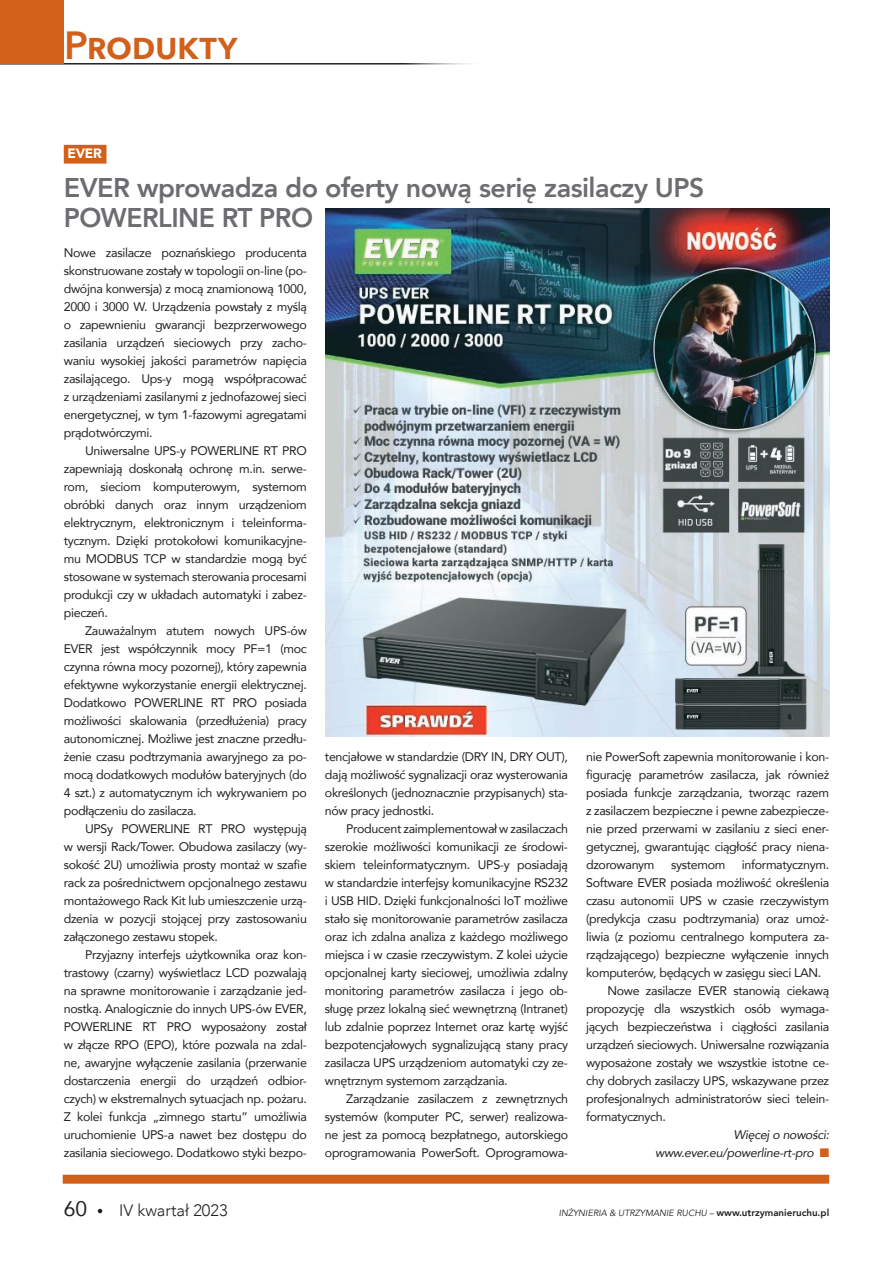
<style>
.page{position:relative;width:893px;height:1263px;background:#fff}
.page>*{position:absolute;margin:0;border:0;box-sizing:border-box;transform-origin:0 0}
.t1{font:600 39px "Avenir Next LT Pro";letter-spacing:-.03em;color:#d2601a}
.t2{font:800 27px/30px "Avenir";letter-spacing:-.02em;color:#6c6d70}
.t3{font:21px "Avenir";color:#231f20}
.t4{font:300 16.5px "Avenir";color:#231f20}
.t5{font:900 13.5px "Avenir";color:#fff}
.t6{font:12.45px/18px "Avenir";letter-spacing:-.025em;color:#231f20;text-align:justify}
.t7{font:italic 12.45px/18px "Avenir";letter-spacing:-.025em;color:#231f20;text-align:right}
.t8{font:italic 9px "Avenir";color:#231f20}
.s1{color:#d2601a}
.s2{font-weight:800;font-style:normal;font-size:9.75px}
</style>
<div class="page">
<svg style="left:98px;top:1209px;width:4px;height:4px"></svg>
<hr style="left:0;top:63px;width:489px;height:2px;background:#231f20">
<div style="left:63px;top:1175px;width:766px;height:9px;background:#d2601a"></div>
<div style="left:0;top:0;width:64px;height:64px;background:#d2601a"></div>
<div style="left:64px;top:145px;width:42px;height:19px;background:#d2601a"></div>
<img style="left:326px;top:209px;width:503px;height:527px">
<h1 class="t1" style="left:64px;top:22px;width:175px">Produkty</h1>
<p class="t5" style="left:68px;top:142px;width:36px">EVER</p>
<h2 class="t2" style="left:64px;top:173px;width:642px">EVER wprowadza do oferty nową serię zasilaczy UPS<br>POWERLINE RT PRO</h2>
<p class="t6" style="left:64px;top:243px;width:245px">Nowe zasilacze poznańskiego producenta skonstruowane zostały w topologii on-line (po&shy;dwójna konwersja) z mocą znamionową 1000, 2000 i 3000 W. Urządzenia powstały z myślą o zapewnieniu gwarancji bezprzerwowego zasilania urządzeń sieciowych przy zacho&shy;waniu wysokiej jakości parametrów napięcia zasilającego. Ups-y mogą współpracować z urządzeniami zasilanymi z jednofazowej sieci energetycznej, w tym 1-fazowymi agregatami prądotwórczymi.</p>
<p class="t6" style="left:64px;top:441px;width:245px;text-indent:21px">Uniwersalne UPS-y POWERLINE RT PRO zapewniają doskonałą ochronę m.in. serwe&shy;rom, sieciom komputerowym, systemom obróbki danych oraz innym urządzeniom elektrycznym, elektronicznym i teleinforma&shy;tycznym. Dzięki protokołowi komunikacyjne&shy;mu MODBUS TCP w standardzie mogą być stosowane w systemach sterowania procesami produkcji czy w układach automatyki i zabez&shy;pieczeń.</p>
<p class="t6" style="left:64px;top:621px;width:245px;text-indent:21px">Zauważalnym atutem nowych UPS-ów EVER jest współczynnik mocy PF=1 (moc czynna równa mocy pozornej), który zapewnia efektywne wykorzystanie energii elektrycznej.<br>Dodatkowo POWERLINE RT PRO posiada możliwości skalowania (przedłużenia) pracy autonomicznej. Możliwe jest znaczne przedłu&shy;żenie czasu podtrzymania awaryjnego za po&shy;mocą dodatkowych modułów bateryjnych (do 4 szt.) z automatycznym ich wykrywaniem po podłączeniu do zasilacza.</p>
<p class="t6" style="left:64px;top:819px;width:245px;text-indent:21px">UPSy POWERLINE RT PRO występują w wersji Rack/Tower. Obudowa zasilaczy (wy&shy;sokość 2U) umożliwia prosty montaż w szafie rack za pośrednictwem opcjonalnego zestawu montażowego Rack Kit lub umieszczenie urzą&shy;dzenia w pozycji stojącej przy zastosowaniu załączonego zestawu stopek.</p>
<p class="t6" style="left:64px;top:945px;width:245px;text-indent:21px">Przyjazny interfejs użytkownika oraz kon&shy;trastowy (czarny) wyświetlacz LCD pozwalają na sprawne monitorowanie i zarządzanie jed&shy;nostką. Analogicznie do innych UPS-ów EVER, POWERLINE RT PRO wyposażony został w złącze RPO (EPO), które pozwala na zdal&shy;ne, awaryjne wyłączenie zasilania (przerwanie dostarczenia energii do urządzeń odbior&shy;czych) w ekstremalnych sytuacjach np. pożaru.<br>Z kolei funkcja „zimnego startu” umożliwia uruchomienie UPS-a nawet bez dostępu do zasilania sieciowego. Dodatkowo styki bezpo-</p>
<p class="t6" style="left:586px;top:747px;width:245px">nie PowerSoft zapewnia monitorowanie i kon&shy;figurację parametrów zasilacza, jak również posiada funkcje zarządzania, tworząc razem z zasilaczem bezpieczne i pewne zabezpiecze&shy;nie przed przerwami w zasilaniu z sieci ener&shy;getycznej, gwarantując ciągłość pracy niena&shy;dzorowanym</p>
<p class="t6" style="left:325px;top:747px;width:245px">tencjałowe w standardzie (DRY IN, DRY OUT), dają możliwość sygnalizacji oraz wysterowania określonych (jednoznacznie przypisanych) sta&shy;nów pracy jednostki.</p>
<p class="t6" style="left:325px;top:819px;width:245px;text-indent:21px">Producent zaimplementował w zasilaczach szerokie możliwości komunikacji ze środowi&shy;skiem teleinformatycznym. UPS-y posiadają w standardzie interfejsy komunikacyjne RS232 i USB HID. Dzięki funkcjonalności IoT możliwe stało się monitorowanie parametrów zasilacza oraz ich zdalna analiza z każdego możliwego miejsca i w czasie rzeczywistym. Z kolei użycie opcjonalnej karty sieciowej, umożliwia zdalny monitoring parametrów zasilacza i jego ob&shy;sługę przez lokalną sieć wewnętrzną (Intranet) lub zdalnie poprzez Internet oraz kartę wyjść bezpotencjałowych sygnalizującą stany pracy zasilacza UPS urządzeniom automatyki czy ze&shy;wnętrznym systemom zarządzania.</p>
<p class="t6" style="left:325px;top:1089px;width:245px;text-indent:21px">Zarządzanie zasilaczem z zewnętrznych systemów (komputer PC, serwer) realizowa&shy;ne jest za pomocą bezpłatnego, autorskiego oprogramowania PowerSoft. Oprogramowa-</p>
<p class="t6" style="left:671px;top:855px;width:56px">systemom</p>
<p class="t6" style="left:742px;top:855px;width:89px">informatycznym.</p>
<p class="t6" style="left:586px;top:873px;width:245px">Software EVER posiada możliwość określenia</p>
<p class="t6" style="left:586px;top:891px;width:245px">czasu autonomii UPS w czasie rzeczywistym</p>
<p class="t6" style="left:586px;top:909px;width:245px">(predykcja czasu podtrzymania) oraz umoż-</p>
<p class="t6" style="left:586px;top:927px;width:245px">liwia (z poziomu centralnego komputera za-</p>
<p class="t6" style="left:586px;top:945px;width:245px">rządzającego) bezpieczne wyłączenie innych</p>
<p class="t6" style="left:586px;top:963px;width:237px">komputerów, będących w zasięgu sieci LAN.</p>
<p class="t6" style="left:607px;top:981px;width:223px">Nowe zasilacze EVER stanowią ciekawą</p>
<p class="t6" style="left:586px;top:999px;width:245px">propozycję dla wszystkich osób wymaga-</p>
<p class="t6" style="left:586px;top:1017px;width:245px">jących bezpieczeństwa i ciągłości zasilania</p>
<p class="t6" style="left:586px;top:1035px;width:245px">urządzeń sieciowych. Uniwersalne rozwiązania</p>
<p class="t6" style="left:586px;top:1053px;width:245px">wyposażone zostały we wszystkie istotne ce-</p>
<p class="t6" style="left:586px;top:1071px;width:245px">chy dobrych zasilaczy UPS, wskazywane przez</p>
<p class="t6" style="left:586px;top:1089px;width:245px">profesjonalnych administratorów sieci telein-</p>
<p class="t6" style="left:586px;top:1107px;width:81px">formatycznych.</p>
<p class="t7" style="left:655px;top:1125px;width:176px">Więcej o nowości: www.ever.eu/powerline-rt-pro <span class="s1">■</span></p>
<h3 class="t3" style="left:64px;top:1192px;width:25px">60</h3>
<h3 class="t4" style="left:119px;top:1201px;width:110px">IV kwartał 2023</h3>
<p class="t8" style="left:559px;top:1208px;width:272px">INŻYNIERIA &amp; UTRZYMANIE RUCHU – <span class="s2">www.utrzymanieruchu.pl</span></p>
</div>
